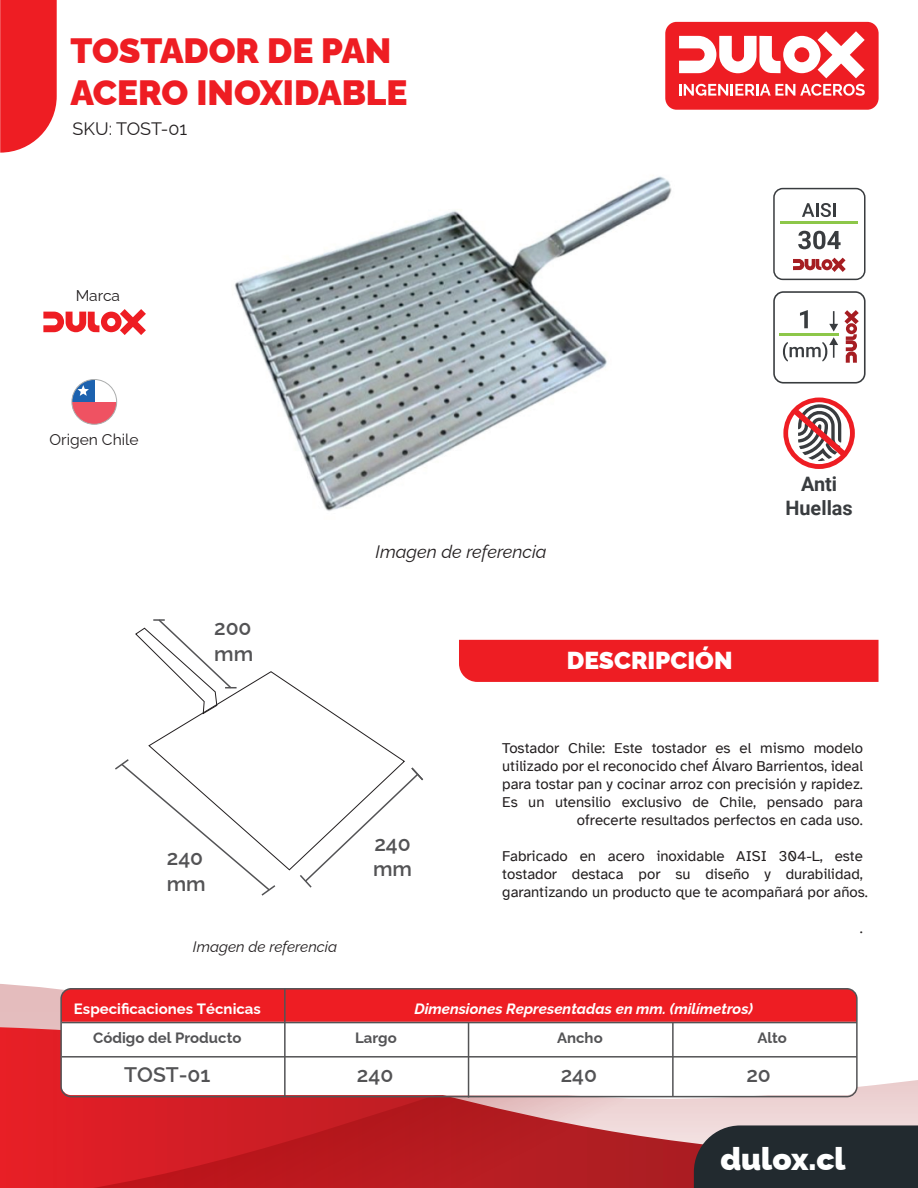
<style>
.page{position:relative;width:918px;height:1188px;background:#fff}
.page>*{position:absolute;margin:0;border:0;box-sizing:border-box;transform-origin:0 0}
.t1{font:900 35.1px/42.2px "Raleway";color:#ee1d23}
.t2{font:900 31.35px "Raleway";color:#fff}
.t3{font:900 24.45px "Raleway";color:#fff}
.t4{font:600 21px/25.2px "Raleway";color:#535355}
.t5{font:700 19.95px/23.9px "Roboto";color:#393c3f;text-align:center}
.t6{font:italic 18px "Raleway";color:#231f20}
.t7{font:18px "Raleway";color:#231f20}
.t8{font:15.6px "Raleway";color:#231f20}
.t9{font:italic 15.15px "Raleway";color:#231f20}
.t10{font:15px/18px "Atkinson Hyperlegible";color:#231f20;text-align:right}
.t11{font:italic 700 15px "Raleway";color:#fff}
.t12{font:700 15px "Raleway";color:#535355}
.t13{font:700 15px "Raleway";color:#fff}
</style>
<div class="page">
<img style="left:234px;top:176px;width:438px;height:335px">
<svg style="left:844px;top:310px;width:15px;height:53px"></svg>
<div style="left:773px;top:291px;width:93px;height:93px;border:2px solid #393c3f;border-radius:9px"></div>
<hr style="left:779px;top:333px;width:60px;height:2px;background:#8dc749">
<svg style="left:783px;top:310px;width:55px;height:52px"></svg>
<svg style="left:0;top:984px;width:918px;height:204px;background:#d3555a"></svg>
<div style="left:694px;top:1125px;width:224px;height:63px;background:#222a2f"></div>
<div style="left:665px;top:22px;width:214px;height:88px;background:#ee1d23;border-radius:11px"></div>
<svg style="left:679px;top:84px;width:186px;height:12px"></svg>
<svg style="left:679px;top:31px;width:186px;height:47px"></svg>
<svg style="left:0;top:0;width:57px;height:153px;background:#ef3136"></svg>
<div style="left:459px;top:640px;width:420px;height:42px;background:#ee1d23"></div>
<svg style="left:72px;top:380px;width:23px;height:22px"></svg>
<svg style="left:78px;top:385px;width:11px;height:11px"></svg>
<svg style="left:72px;top:402px;width:45px;height:22px"></svg>
<div style="left:72px;top:379px;width:45px;height:45px;border:1px solid #abadad;border-radius:50%"></div>
<svg style="left:43px;top:309px;width:103px;height:26px"></svg>
<svg style="left:61px;top:1023px;width:796px;height:72px"></svg>
<div style="left:61px;top:989px;width:796px;height:33px;background:#ee1d23"></div>
<div style="left:60px;top:988px;width:798px;height:109px;border:2px solid #535355;border-radius:10px"></div>
<hr style="left:62px;top:1022px;width:795px;height:1px;background:#535355">
<hr style="left:62px;top:1056px;width:795px;height:2px;background:#535355">
<hr style="left:284px;top:989px;width:2px;height:108px;background:#535355">
<hr style="left:468px;top:1023px;width:1px;height:75px;background:#535355">
<hr style="left:672px;top:1023px;width:2px;height:74px;background:#535355">
<svg style="left:115px;top:759px;width:161px;height:137px"></svg>
<svg style="left:300px;top:767px;width:124px;height:121px"></svg>
<div style="left:773px;top:188px;width:93px;height:92px;border:2px solid #393c3f;border-radius:9px"></div>
<svg style="left:802px;top:203px;width:33px;height:14px"></svg>
<svg style="left:798px;top:231px;width:43px;height:18px"></svg>
<svg style="left:793px;top:258px;width:53px;height:14px"></svg>
<hr style="left:781px;top:222px;width:77px;height:2px;background:#8dc749">
<svg style="left:783px;top:398px;width:72px;height:71px"></svg>
<svg style="left:148px;top:671px;width:258px;height:200px"></svg>
<svg style="left:135px;top:619px;width:102px;height:96px"></svg>
<h1 class="t1" style="left:70px;top:26px;width:339px">TOSTADOR DE PAN<br>ACERO INOXIDABLE</h1>
<p class="t7" style="left:73px;top:114px;width:116px">SKU: TOST-01</p>
<p class="t8" style="left:76px;top:283px;width:46px">Marca</p>
<p class="t8" style="left:50px;top:428px;width:91px">Origen Chile</p>
<h3 class="t4" style="left:214px;top:613px;width:41px">200 mm</h3>
<h3 class="t4" style="left:167px;top:843px;width:41px">240 mm</h3>
<p class="t9" style="left:193px;top:934px;width:146px">Imagen de referencia</p>
<p class="t6" style="left:376px;top:538px;width:173px">Imagen de referencia</p>
<h3 class="t3" style="left:567px;top:642px;width:167px">DESCRIPCIÓN</h3>
<h3 class="t5" style="left:785px;top:472px;width:69px">Anti<br>Huellas</h3>
<h3 class="t4" style="left:373px;top:829px;width:41px">240 mm</h3>
<p class="t10" style="left:502px;top:739px;width:362px">Tostador Chile: Este tostador es el mismo modelo utilizado por el reconocido chef Álvaro Barrientos, ideal para tostar pan y cocinar arroz con precisión y rapidez.<br>Es un utensilio exclusivo de Chile, pensado para ofrecerte resultados perfectos en cada uso.</p>
<p class="t10" style="left:502px;top:847px;width:367px;text-align:left">Fabricado en acero inoxidable AISI 304-L, este tostador destaca por su diseño y durabilidad, garantizando un producto que te acompañará por años.</p>
<p class="t10" style="left:860px;top:919px;width:5px">.</p>
<p class="t13" style="left:74px;top:997px;width:188px">Especificaciones Técnicas</p>
<p class="t11" style="left:414px;top:997px;width:340px">Dimensiones Representadas en mm. (milímetros)</p>
<p class="t12" style="left:93px;top:1026px;width:150px">Código del Producto</p>
<p class="t12" style="left:355px;top:1026px;width:43px">Largo</p>
<p class="t12" style="left:557px;top:1026px;width:47px">Ancho</p>
<p class="t12" style="left:758px;top:1026px;width:31px">Alto</p>
<h3 class="t4" style="left:124px;top:1060px;width:88px">TOST-01</h3>
<h3 class="t4" style="left:357px;top:1060px;width:38px">240</h3>
<h3 class="t4" style="left:561px;top:1060px;width:38px">240</h3>
<h3 class="t4" style="left:746px;top:1060px;width:26px">20</h3>
<h2 class="t2" style="left:720px;top:1135px;width:127px">dulox.cl</h2>
</div>
